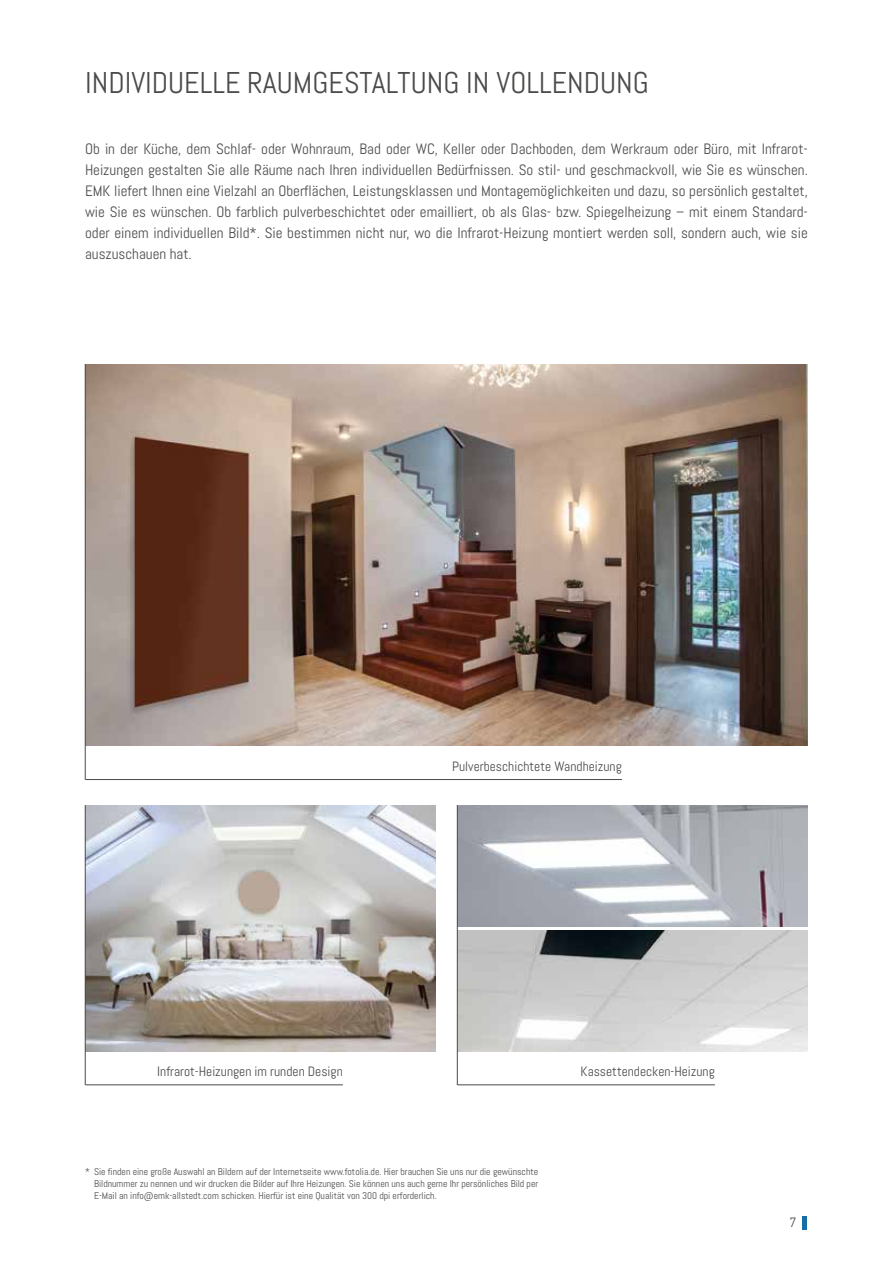
<style>
.page{position:relative;width:893px;height:1263px;background:#fff}
.page>*{position:absolute;margin:0;border:0;box-sizing:border-box;transform-origin:0 0}
.t1{font:30px "Abel";color:#4a4a49}
.t2{font:15px/21px "Abel";color:#4a4a49;text-align:justify}
.t3{font:13.5px "Abel";color:#4a4a49}
.t4{font:9.75px/11.7px "Abel";color:#4a4a49;text-align:justify}
</style>
<div class="page">
<div style="left:802px;top:1216px;width:5px;height:13px;background:#156ea5"></div>
<img style="left:458px;top:805px;width:350px;height:121px">
<img style="left:458px;top:930px;width:350px;height:122px">
<img style="left:86px;top:805px;width:350px;height:247px">
<hr style="left:85px;top:805px;width:1px;height:280px;background:#4a4a49">
<hr style="left:85px;top:1084px;width:258px;height:1px;background:#4a4a49">
<img style="left:86px;top:364px;width:722px;height:382px">
<hr style="left:85px;top:364px;width:1px;height:416px;background:#4a4a49">
<hr style="left:85px;top:779px;width:537px;height:1px;background:#4a4a49">
<hr style="left:457px;top:805px;width:1px;height:280px;background:#4a4a49">
<hr style="left:457px;top:1084px;width:258px;height:1px;background:#4a4a49">
<h1 class="t1" style="left:85px;top:64px;width:565px">INDIVIDUELLE RAUMGESTALTUNG IN VOLLENDUNG</h1>
<p class="t2" style="left:85px;top:138px;width:724px">Ob in der Küche, dem Schlaf- oder Wohnraum, Bad oder WC, Keller oder Dachboden, dem Werkraum oder Büro, mit Infrarot-Heizungen gestalten Sie alle Räume nach Ihren individuellen Bedürfnissen. So stil- und geschmackvoll, wie Sie es wünschen.<br>EMK liefert Ihnen eine Vielzahl an Oberflächen, Leistungsklassen und Montagemöglichkeiten und dazu, so persönlich gestaltet, wie Sie es wünschen. Ob farblich pulverbeschichtet oder emailliert, ob als Glas- bzw. Spiegelheizung – mit einem Standard&shy;oder einem individuellen Bild*. Sie bestimmen nicht nur, wo die Infrarot-Heizung montiert werden soll, sondern auch, wie sie auszuschauen hat.</p>
<p class="t3" style="left:452px;top:758px;width:171px">Pulverbeschichtete Wandheizung</p>
<p class="t3" style="left:157px;top:1063px;width:187px">Infrarot-Heizungen im runden Design</p>
<p class="t3" style="left:581px;top:1063px;width:136px">Kassettendecken-Heizung</p>
<p class="t4" style="left:94px;top:1166px;width:446px;text-indent:-9px">* Sie finden eine große Auswahl an Bildern auf der Internetseite www.fotolia.de. Hier brauchen Sie uns nur die gewünschte Bildnummer zu nennen und wir drucken die Bilder auf Ihre Heizungen. Sie können uns auch gerne Ihr persönliches Bild per E-Mail an info@emk-allstedt.com schicken. Hierfür ist eine Qualität von 300 dpi erforderlich.</p>
<p class="t3" style="left:789px;top:1214px;width:8px">7</p>
</div>
